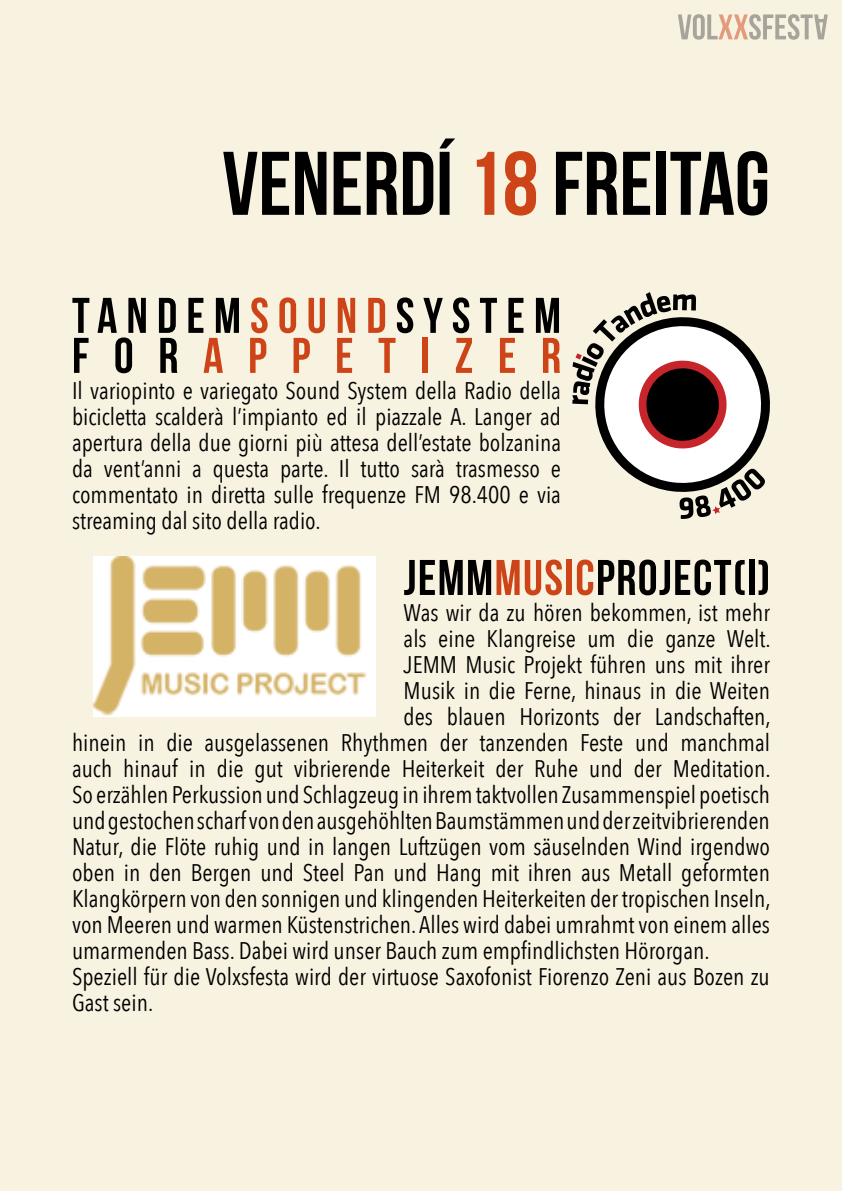
<style>
.page{position:relative;width:842px;height:1191px;background:#f8f3e1}
.page>*{position:absolute;margin:0;border:0;box-sizing:border-box;transform-origin:0 0}
.t1{font:90px "Bebas Neue";color:#000}
.t2{font:50px/40px "Bebas Neue";letter-spacing:.18em;color:#000}
.t3{font:50px "Bebas Neue";letter-spacing:.03em;color:#000}
.t4{font:24px/26px "Avenir Next Condensed";color:#000;text-align:justify}
.s1{color:#cc4417}
</style>
<div class="page">
<svg style="left:572px;top:292px;width:198px;height:227px"></svg>
<img style="left:93px;top:557px;width:282px;height:160px">
<svg style="left:678px;top:14px;width:150px;height:26px"></svg>
<h1 class="t1" style="left:222px;top:134px;width:549px">VENERDÍ <span class="s1">18</span> FREITAG</h1>
<h2 class="t2" style="left:72px;top:295px;width:490px">TANDEM<span class="s1">SOUND</span>SYSTEM<br>FOR<span class="s1">APPETIZER</span></h2>
<p class="t4" style="left:72px;top:376px;width:491px">Il variopinto e variegato Sound System della Radio della bicicletta scalderà l’impianto ed il piazzale A. Langer ad apertura della due giorni più attesa dell’estate bolzanina da vent’anni a questa parte. Il tutto sarà trasmesso e commentato in diretta sulle frequenze FM 98.400 e via streaming dal sito della radio.</p>
<h2 class="t3" style="left:404px;top:550px;width:368px">JEMM<span class="s1">MUSIC</span>PROJECT(I)</h2>
<p class="t4" style="left:404px;top:598px;width:368px">Was wir da zu hören bekommen, ist mehr</p>
<p class="t4" style="left:404px;top:624px;width:369px">als eine Klangreise um die ganze Welt.</p>
<p class="t4" style="left:404px;top:650px;width:368px">JEMM Music Projekt führen uns mit ihrer</p>
<p class="t4" style="left:404px;top:676px;width:368px">Musik in die Ferne, hinaus in die Weiten</p>
<p class="t4" style="left:404px;top:702px;width:369px">des blauen Horizonts der Landschaften,</p>
<p class="t4" style="left:72px;top:728px;width:699px">hinein in die ausgelassenen Rhythmen der tanzenden Feste und manchmal</p>
<p class="t4" style="left:72px;top:754px;width:700px">auch hinauf in die gut vibrierende Heiterkeit der Ruhe und der Meditation.</p>
<p class="t4" style="left:72px;top:780px;width:699px">So erzählen Perkussion und Schlagzeug in ihrem taktvollen Zusammenspiel poetisch</p>
<p class="t4" style="left:72px;top:806px;width:699px">und gestochen scharf von den ausgehöhlten Baumstämmen und der zeitvibrierenden</p>
<p class="t4" style="left:72px;top:832px;width:699px">Natur, die Flöte ruhig und in langen Luftzügen vom säuselnden Wind irgendwo</p>
<p class="t4" style="left:72px;top:858px;width:699px">oben in den Bergen und Steel Pan und Hang mit ihren aus Metall geformten</p>
<p class="t4" style="left:72px;top:884px;width:700px">Klangkörpern von den sonnigen und klingenden Heiterkeiten der tropischen Inseln,</p>
<p class="t4" style="left:72px;top:910px;width:699px">von Meeren und warmen Küstenstrichen. Alles wird dabei umrahmt von einem alles</p>
<p class="t4" style="left:72px;top:936px;width:639px">umarmenden Bass. Dabei wird unser Bauch zum empfindlichsten Hörorgan.</p>
<p class="t4" style="left:72px;top:962px;width:699px">Speziell für die Volxsfesta wird der virtuose Saxofonist Fiorenzo Zeni aus Bozen zu</p>
<p class="t4" style="left:72px;top:988px;width:83px">Gast sein.</p>
</div>
